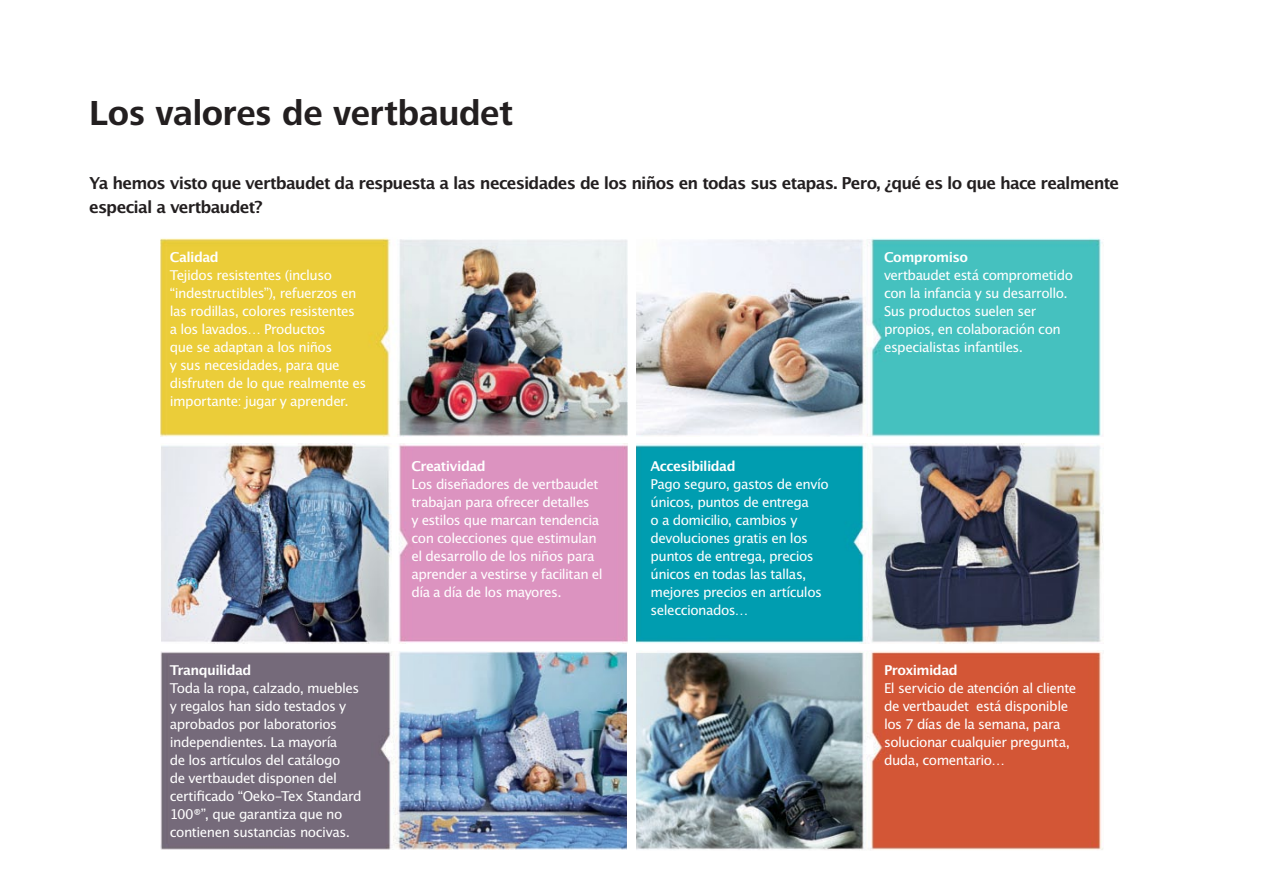
<style>
.page{position:relative;width:1263px;height:893px;background:#fff}
.page>*{position:absolute;margin:0;border:0;box-sizing:border-box;transform-origin:0 0}
.t1{font:700 36px "Frutiger Next LTW1 G";letter-spacing:-.005em;color:#231f20}
.t2{font:16.5px/24px "Lucida San Dem";letter-spacing:-.05em;color:#231f20}
.t3{font:13.5px/18px "Lucida San Rom";letter-spacing:-.035em;color:#fff}
.t4{font:13.5px "Lucida San Dem";letter-spacing:-.04em;color:#fff}
</style>
<div class="page">
<img style="left:160px;top:238px;width:944px;height:612px">
<h1 class="t1" style="left:89px;top:92px;width:425px">Los valores de vertbaudet</h1>
<p class="t2" style="left:89px;top:172px;width:1031px">Ya hemos visto que vertbaudet da respuesta a las necesidades de los niños en todas sus etapas. Pero, ¿qué es lo que hace realmente especial a vertbaudet?</p>
<p class="t4" style="left:170px;top:249px;width:51px">Calidad</p>
<p class="t3" style="left:170px;top:267px;width:198px">Tejidos resistentes (incluso “indestructibles”), refuerzos en las rodillas, colores resistentes<br>a los lavados… Productos<br>que se adaptan a los niños<br>y sus necesidades, para que disfruten de lo que realmente es importante: jugar y aprender.</p>
<p class="t4" style="left:884px;top:249px;width:86px">Compromiso</p>
<p class="t3" style="left:884px;top:267px;width:190px">vertbaudet está comprometido con la infancia y su desarrollo.<br>Sus productos suelen ser propios, en colaboración con especialistas infantiles.</p>
<p class="t4" style="left:170px;top:662px;width:83px">Tranquilidad</p>
<p class="t3" style="left:170px;top:680px;width:193px">Toda la ropa, calzado, muebles y regalos han sido testados y aprobados por laboratorios independientes. La mayoría<br>de los artículos del catálogo<br>de vertbaudet disponen del certificado “Oeko-Tex Standard<br>100®”, que garantiza que no contienen sustancias nocivas.</p>
<p class="t4" style="left:411px;top:458px;width:76px">Creatividad</p>
<p class="t3" style="left:411px;top:476px;width:193px">Los diseñadores de vertbaudet trabajan para ofrecer detalles<br>y estilos que marcan tendencia con colecciones que estimulan el desarrollo de los niños para aprender a vestirse y facilitan el día a día de los mayores.</p>
<p class="t4" style="left:650px;top:458px;width:87px">Accesibilidad</p>
<p class="t3" style="left:650px;top:476px;width:180px">Pago seguro, gastos de envío únicos, puntos de entrega<br>o a domicilio, cambios y devoluciones gratis en los puntos de entrega, precios únicos en todas las tallas, mejores precios en artículos seleccionados…</p>
<p class="t4" style="left:884px;top:662px;width:75px">Proximidad</p>
<p class="t3" style="left:884px;top:680px;width:194px">El servicio de atención al cliente de vertbaudet está disponible los 7 días de la semana, para solucionar cualquier pregunta, duda, comentario…</p>
</div>
